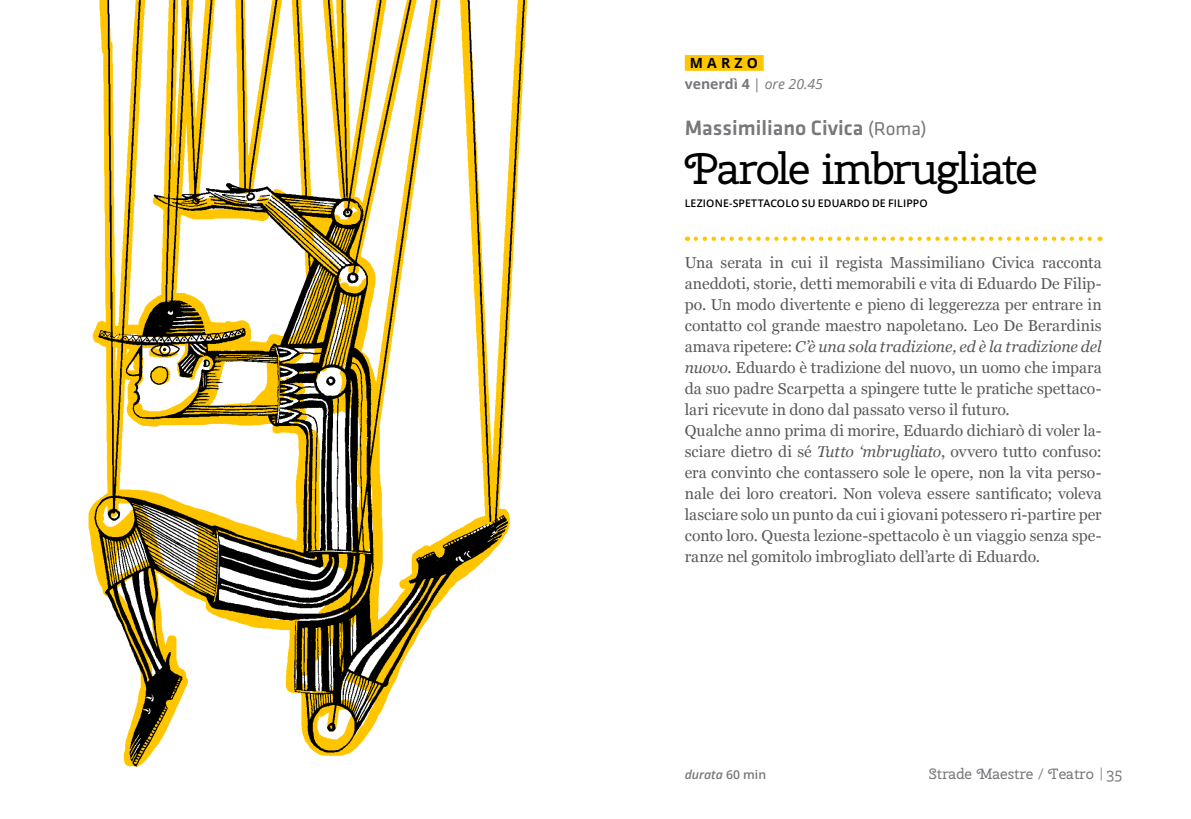
<style>
.page{position:relative;width:1191px;height:819px;background:#fff}
.page>*{position:absolute;margin:0;border:0;box-sizing:border-box;transform-origin:0 0}
.t1{font:43.75px "Cherry Swash";letter-spacing:-.04em;color:#000}
.t2{font:500 21.53px "Klavika";color:#77787b}
.t3{font:15.75px/21px "Georgia";color:#58595b}
.t4{font:14.88px "Cherry Swash";color:#77787b}
.t5{font:700 14px/21px "Open Sans";color:#77787b}
.t6{font:italic 600 12.25px "Open Sans";color:#77787b}
.t7{font:600 10.5px "Open Sans";letter-spacing:.015em;color:#000}
.s1{color:#000}
.s2{font-weight:400}
.s3{font-weight:400;font-style:italic}
.s4{font-weight:400;font-size:19.25px}
.s5{font-style:italic}
.s6{font-style:normal}
.s7{font-family:"Baskerville";font-size:14px}
</style>
<div class="page">
<div style="left:685px;top:55px;width:78px;height:16px;background:#ffc600"></div>
<svg style="left:696px;top:236px;width:404px;height:5px"></svg>
<img style="left:88px;top:0;width:440px;height:767px">
<p class="t5" style="left:685px;top:52px;width:140px;text-indent:5px"><span class="s1">MARZO<br></span>venerdì 4 <span class="s2">|</span> <span class="s3">ore 20.45</span></p>
<h2 class="t2" style="left:685px;top:116px;width:243px">Massimiliano Civica <span class="s4">(Roma)</span></h2>
<h1 class="t1" style="left:685px;top:140px;width:354px">Parole imbrugliate</h1>
<p class="t7" style="left:685px;top:196px;width:244px">LEZIONE-SPETTACOLO SU EDUARDO DE FILIPPO</p>
<p class="t3" style="left:685px;top:251px;width:418px">Una serata in cui il regista Massimiliano Civica racconta aneddoti, storie, detti memorabili e vita di Eduardo De Filip&shy;po. Un modo divertente e pieno di leggerezza per entrare in contatto col grande maestro napoletano. Leo De Berardinis amava ripetere: <span class="s5">C’è una sola tradizione, ed è la tradizione del nuovo.</span> Eduardo è tradizione del nuovo, un uomo che impara da suo padre Scarpetta a spingere tutte le pratiche spettaco&shy;lari ricevute in dono dal passato verso il futuro.<br>Qualche anno prima di morire, Eduardo dichiarò di voler la&shy;sciare dietro di sé <span class="s5">Tutto ‘mbrugliato</span>, ovvero tutto confuso: era convinto che contassero sole le opere, non la vita perso&shy;nale dei loro creatori. Non voleva essere santificato; voleva lasciare solo un punto da cui i giovani potessero ri-partire per conto loro. Questa lezione-spettacolo è un viaggio senza spe&shy;ranze nel gomitolo imbrogliato dell’arte di Eduardo.</p>
<p class="t6" style="left:685px;top:766px;width:83px">durata <span class="s6">60 MIN</span></p>
<p class="t4" style="left:929px;top:764px;width:195px">Strade Maestre / Teatro <span class="s7">|</span>35</p>
</div>
